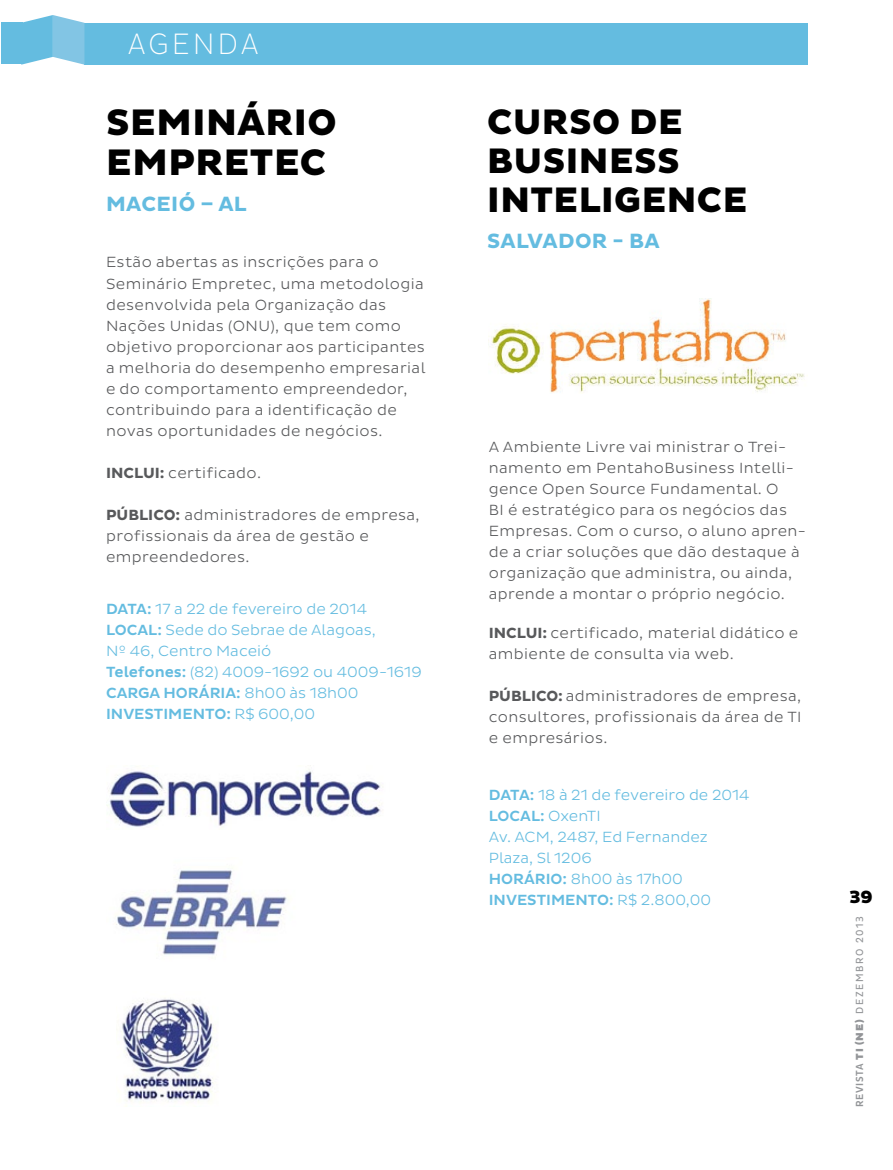
<style>
.page{position:relative;width:893px;height:1170px;background:#fff}
.page>*{position:absolute;margin:0;border:0;box-sizing:border-box;transform-origin:0 0}
.t1{font:800 37.5px/40.5px "Pluto Sans";letter-spacing:.015em;color:#000}
.t2{font:800 36px/39px "Pluto Sans";letter-spacing:.015em;color:#000}
.t3{font:300 30px "Pluto Sans Cond Ex";letter-spacing:.115em;color:#fff}
.t4{font:700 21px "Pluto Sans";letter-spacing:.015em;color:#64bce0}
.t5{font:800 18px "Pluto Sans";color:#000}
.t6{font:300 15px/21px "Pluto Sans";letter-spacing:.025em;color:#58595b}
.t7{font:300 15px/21px "Pluto Sans";color:#64bce0}
.t8{font:500 15px "Pluto Sans";color:#64bce0}
.t9{font:10.5px "Pluto Sans Cond";letter-spacing:.165em;color:#939598}
.s1{font-weight:700}
.s2{font-weight:500}
.s3{font-family:"Pluto Sans";font-weight:900}
</style>
<div class="page">
<div style="left:85px;top:23px;width:723px;height:42px;background:#64bce0"></div>
<svg style="left:21px;top:15px;width:63px;height:50px"></svg>
<img style="left:491px;top:299px;width:314px;height:94px">
<img style="left:107px;top:771px;width:274px;height:57px">
<img style="left:122px;top:999px;width:94px;height:104px">
<img style="left:116px;top:870px;width:171px;height:85px">
<div style="left:2px;top:22px;width:21px;height:42px;background:#64bce0"></div>
<h3 class="t3" style="left:128px;top:27px;width:133px">AGENDA</h3>
<h1 class="t1" style="left:106px;top:103px;width:232px">SEMINÁRIO<br>EMPRETEC</h1>
<h3 class="t4" style="left:106px;top:192px;width:128px">MACEI Ó – AL</h3>
<p class="t6" style="left:106px;top:252px;width:319px">Estão abertas as inscrições para o<br>Seminário Empretec, uma metodologia desenvolvida pela Organização das<br>Nações U nidas (ONU</p>
<p class="t6" style="left:106px;top:315px;width:321px;text-indent:164px">), que tem como objetivo proporcionar aos participantes a melhoria do desempenho empresarial e do comportamento empreendedor, contribuindo para a identificação de novas oportunidades de negócios.</p>
<p class="t6" style="left:106px;top:462px;width:157px"><span class="s1">INCLUI:</span> certificado.</p>
<p class="t6" style="left:106px;top:504px;width:315px"><span class="s1">PÚBLICO:</span> administradores de empresa, profissionais da área de gestão e empreendedores.</p>
<p class="t8" style="left:106px;top:600px;width:11px">DATA</p>
<p class="t7" style="left:106px;top:599px;width:317px;text-indent:41px"><span class="s2">:</span> 17 a 22 de fevereiro de 2014<br><span class="s2">LOCAL:</span> Sede do Sebrae de Alagoas,<br>N º 46, Centro Maceió<br><span class="s2">Telefones:</span> (82) 4009-1692 ou 4009-1619<br><span class="s2">CARGA HORÁRIA:</span> 8h00 às 18h00<br><span class="s2">INVESTI</span></p>
<p class="t8" style="left:168px;top:705px;width:26px">MENTO</p>
<p class="t7" style="left:226px;top:704px;width:90px"><span class="s2">:</span> R$ 600,00</p>
<h2 class="t2" style="left:487px;top:103px;width:262px">CURSO DE<br>BUSINESS<br>I NTELIGENCE</h2>
<h3 class="t4" style="left:487px;top:228px;width:174px">SALVADOR - BA</h3>
<p class="t6" style="left:489px;top:436px;width:319px">A Ambiente Livre vai ministrar o Trei&shy;namento em PentahoBusiness I ntelli&shy;gence Open Source Fundamental. O<br>BI é estratégico para os negócios das Empresas. Com o curso, o aluno apren&shy;de a criar soluções que dão destaque à organização que administra, ou ainda, aprende a montar o próprio negócio.</p>
<p class="t6" style="left:489px;top:622px;width:311px"><span class="s1">INCLUI:</span> certificado, material didático e ambiente de consulta via web.</p>
<p class="t6" style="left:489px;top:685px;width:314px"><span class="s1">PÚBLICO:</span> administradores de empresa, consultores, profissionais da área de TI e empresários.</p>
<p class="t7" style="left:489px;top:784px;width:262px;text-indent:41px"><span class="s2">:</span> 18 à 21 de fevereiro de 2014<br><span class="s2">LOCAL:</span> OxenTI<br>Av. AC M, 2487, Ed Fernandez<br>Plaza, Sl 1206</p>
<p class="t8" style="left:489px;top:870px;width:56px">HORÁRIO</p>
<p class="t7" style="left:563px;top:868px;width:122px"><span class="s2">:</span> 8h00 às 17h00</p>
<p class="t8" style="left:489px;top:891px;width:10px">INVESTI</p>
<p class="t8" style="left:551px;top:891px;width:26px">MENTO</p>
<p class="t7" style="left:609px;top:889px;width:104px"><span class="s2">:</span> R$ 2.800,00</p>
<p class="t8" style="left:489px;top:786px;width:11px">DATA</p>
<p class="t5" style="left:849px;top:886px;width:25px">39</p>
<p class="t9" style="left:854px;top:1106px;width:193px;rotate:-90deg"><span class="s2">Revista</span> <span class="s3">TI (NE)</span> dezembro 2013</p>
</div>
